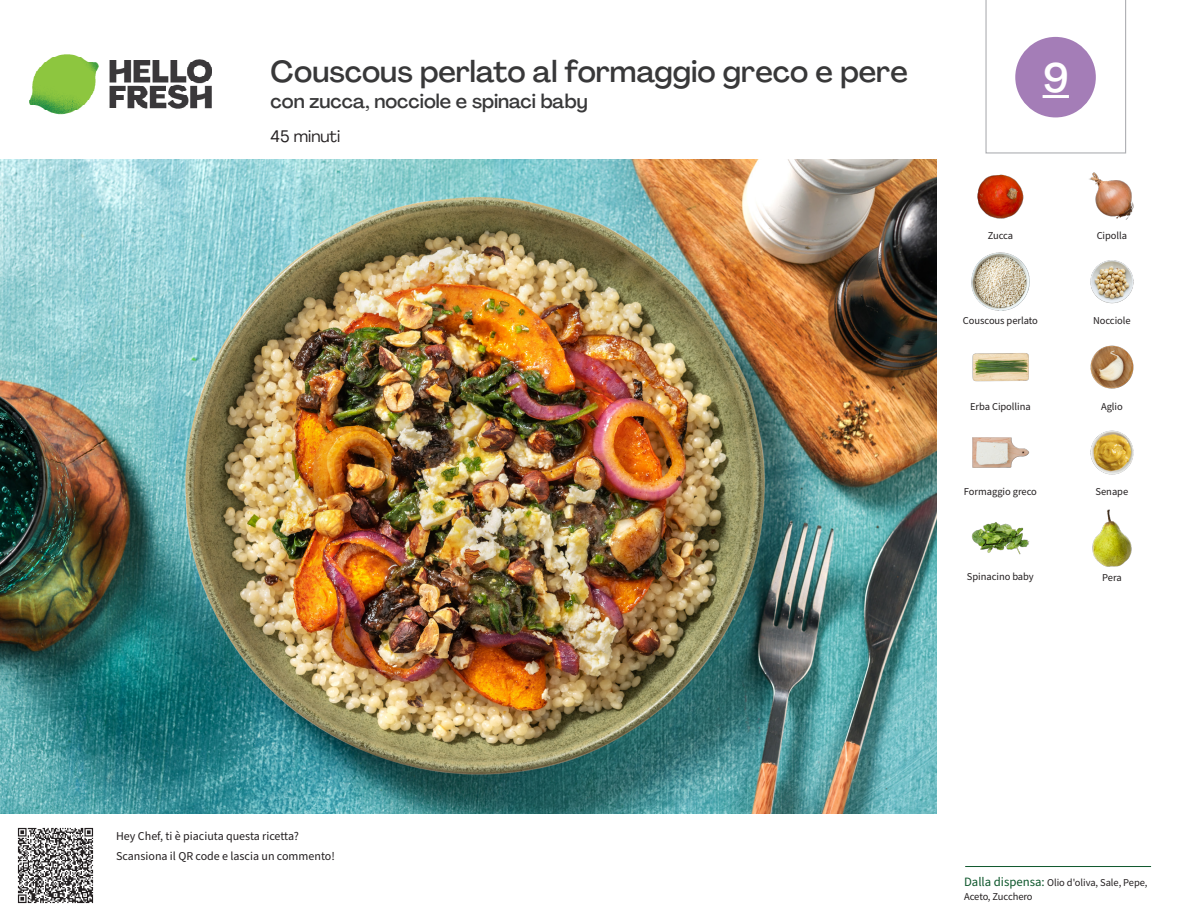
<style>
.page{position:relative;width:1188px;height:918px;background:#fff}
.page>*{position:absolute;margin:0;border:0;box-sizing:border-box;transform-origin:0 0}
._24_Recipe_Nr_Bag{font:500 40.5px "Agrandir";color:#fff}
._15_Titel_UK{font:500 30px "Agrandir";color:#383839}
._15_Titel_UK-2{font:500 19.5px "Agrandir";color:#383839}
._02_Box_Type{font:16.5px "Agrandir";color:#231f20}
._06_Before_Start{font:12px "Source Sans Pro";color:#231f20}
._18_FRONT_ingredients_UK{font:10.5px "Source Sans Pro";letter-spacing:-.005em;color:#231f20}
.t1{font:10.5px/13.5px "Source Sans Variable";letter-spacing:-.005em;color:#231f20}
.s1{font-family:"Source Sans Pro";font-size:12.75px;color:#0e572c}
</style>
<div class="page">
<img style="left:30px;top:54px;width:181px;height:61px">
<hr style="left:965px;top:866px;width:186px;height:1px;background:#0e572c">
<img style="left:0;top:159px;width:936px;height:655px">
<img style="left:1089px;top:172px;width:45px;height:48px">
<img style="left:977px;top:174px;width:47px;height:45px">
<img style="left:1090px;top:260px;width:44px;height:44px">
<img style="left:972px;top:253px;width:57px;height:57px">
<img style="left:1090px;top:345px;width:44px;height:44px">
<img style="left:972px;top:353px;width:57px;height:29px">
<img style="left:1090px;top:430px;width:44px;height:45px">
<img style="left:972px;top:437px;width:57px;height:31px">
<img style="left:1092px;top:509px;width:40px;height:58px">
<img style="left:972px;top:522px;width:57px;height:33px">
<img style="left:17px;top:827px;width:77px;height:77px">
<svg style="left:985px;top:0;width:141px;height:154px"></svg>
<p class="_15_Titel_UK" style="left:271px;top:53px;width:639px">Couscous perlato al formaggio greco e pere</p>
<p class="_15_Titel_UK-2" style="left:271px;top:89px;width:319px">con zucca, nocciole e spinaci baby</p>
<p class="_02_Box_Type" style="left:271px;top:126px;width:71px">45 minuti</p>
<p class="_24_Recipe_Nr_Bag" style="left:1043px;top:53px;width:28px">9</p>
<p class="_18_FRONT_ingredients_UK" style="left:988px;top:229px;width:27px">Zucca</p>
<p class="_18_FRONT_ingredients_UK" style="left:1097px;top:229px;width:32px">Cipolla</p>
<p class="_18_FRONT_ingredients_UK" style="left:963px;top:314px;width:77px">Couscous perlato</p>
<p class="_18_FRONT_ingredients_UK" style="left:1093px;top:314px;width:39px">Nocciole</p>
<p class="_18_FRONT_ingredients_UK" style="left:970px;top:399px;width:62px">Erba Cipollina</p>
<p class="_18_FRONT_ingredients_UK" style="left:1101px;top:399px;width:23px">Aglio</p>
<p class="_18_FRONT_ingredients_UK" style="left:964px;top:485px;width:74px">Formaggio greco</p>
<p class="_18_FRONT_ingredients_UK" style="left:1096px;top:485px;width:34px">Senape</p>
<p class="_18_FRONT_ingredients_UK" style="left:967px;top:570px;width:68px">Spinacino baby</p>
<p class="_18_FRONT_ingredients_UK" style="left:1102px;top:570px;width:21px">Pera</p>
<p class="_06_Before_Start" style="left:116px;top:828px;width:184px">Hey Chef, ti è piaciuta questa ricetta?</p>
<p class="_06_Before_Start" style="left:116px;top:848px;width:220px">Scansiona il QR code e lascia un commento!</p>
<p class="t1" style="left:964px;top:876px;width:185px"><span class="s1">Dalla dispensa:</span> Olio d'oliva, Sale, Pepe,<br>Aceto, Zucchero</p>
</div>
